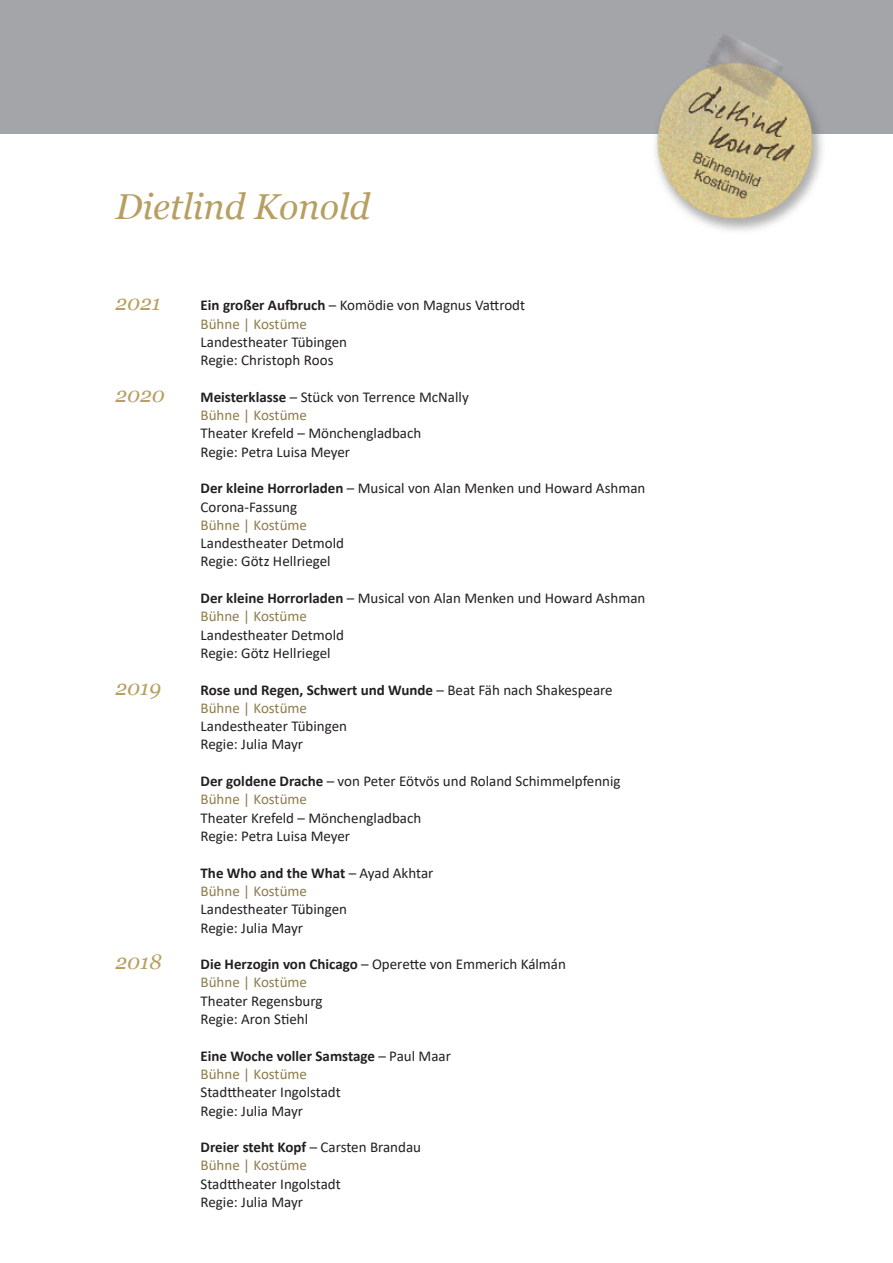
<style>
.page{position:relative;width:893px;height:1263px;background:#fff}
.page>*{position:absolute;margin:0;border:0;box-sizing:border-box;transform-origin:0 0}
.t1{font:italic 36px "Georgia";color:#b69f61}
.t2{font:italic 21px "Georgia";color:#b69f61}
.t3{font:15px/18.3px "Calibri";color:#231f20}
.t4{font:700 15px/18.3px "Calibri";color:#231f20}
.t5{font:15px "Calibri";color:#8d7c4a}
.s1{font-weight:700}
.s2{color:#8d7c4a}
.s3{font-weight:400}
.s4{font-weight:400;color:#8d7c4a}
</style>
<div class="page">
<img style="left:0;top:0;width:893px;height:231px">
<h1 class="t1" style="left:116px;top:184px;width:256px">Dietlind Konold</h1>
<h2 class="t2" style="left:116px;top:290px;width:47px">2021</h2>
<p class="t3" style="left:201px;top:296px;width:326px"><span class="s1">Ein großer Aufbruch</span> – Komödie von Magnus Vattrodt<br><span class="s2">Bühne | Kostüme</span></p>
<p class="t3" style="left:201px;top:332px;width:148px">Landestheater Tübingen<br>Regie: Christoph Roos</p>
<h2 class="t2" style="left:116px;top:381px;width:51px">2020</h2>
<p class="t3" style="left:201px;top:387px;width:270px"><span class="s1">Meisterklasse</span> – Stück von Terrence McNally<br><span class="s2">Bühne | Kostüme</span></p>
<p class="t3" style="left:201px;top:424px;width:222px">Theater Krefeld – Mönchengladbach<br>Regie: Petra Luisa Meyer</p>
<p class="t3" style="left:201px;top:479px;width:446px"><span class="s1">Der kleine Horrorladen</span> – Musical von Alan Menken und Howard Ashman<br>Corona-Fassung</p>
<p class="t5" style="left:201px;top:514px;width:108px">Bühne | Kostüme</p>
<p class="t3" style="left:201px;top:534px;width:145px">Landestheater Detmold<br>Regie: Götz Hellriegel</p>
<p class="t3" style="left:201px;top:588px;width:446px"><span class="s1">Der kleine Horrorladen</span> – Musical von Alan Menken und Howard Ashman<br><span class="s2">Bühne | Kostüme</span></p>
<p class="t3" style="left:201px;top:625px;width:145px">Landestheater Detmold<br>Regie: Götz Hellriegel</p>
<h2 class="t2" style="left:116px;top:674px;width:47px">2019</h2>
<p class="t4" style="left:201px;top:680px;width:414px">Rose und Regen, Schwert und Wunde <span class="s3">– Beat Fäh nach Shakespeare<br></span><span class="s4">Bühne | Kostüme</span></p>
<p class="t3" style="left:201px;top:717px;width:148px">Landestheater Tübingen<br>Regie: Julia Mayr</p>
<p class="t3" style="left:201px;top:771px;width:422px"><span class="s1">Der goldene Drache</span> – von Peter Eötvös und Roland Schimmelpfennig<br><span class="s2">Bühne | Kostüme</span></p>
<p class="t3" style="left:201px;top:808px;width:222px">Theater Krefeld – Mönchengladbach<br>Regie: Petra Luisa Meyer</p>
<p class="t4" style="left:201px;top:863px;width:234px">The Who and the What <span class="s3">– Ayad Akhtar<br></span><span class="s4">Bühne | Kostüme</span></p>
<p class="t3" style="left:201px;top:900px;width:148px">Landestheater Tübingen<br>Regie: Julia Mayr</p>
<h2 class="t2" style="left:116px;top:948px;width:48px">2018</h2>
<p class="t3" style="left:201px;top:954px;width:367px"><span class="s1">Die Herzogin von Chicago</span> – Operette von Emmerich Kálmán<br><span class="s2">Bühne | Kostüme</span></p>
<p class="t3" style="left:201px;top:991px;width:123px">Theater Regensburg<br>Regie: Aron Stiehl</p>
<p class="t4" style="left:201px;top:1046px;width:252px">Eine Woche voller Samstage <span class="s3">– Paul Maar<br></span><span class="s4">Bühne | Kostüme</span></p>
<p class="t3" style="left:201px;top:1083px;width:142px">Stadttheater Ingolstadt<br>Regie: Julia Mayr</p>
<p class="t4" style="left:201px;top:1138px;width:222px">Dreier steht Kopf <span class="s3">– Carsten Brandau<br></span><span class="s4">Bühne | Kostüme</span></p>
<p class="t3" style="left:201px;top:1174px;width:142px">Stadttheater Ingolstadt<br>Regie: Julia Mayr</p>
</div>
